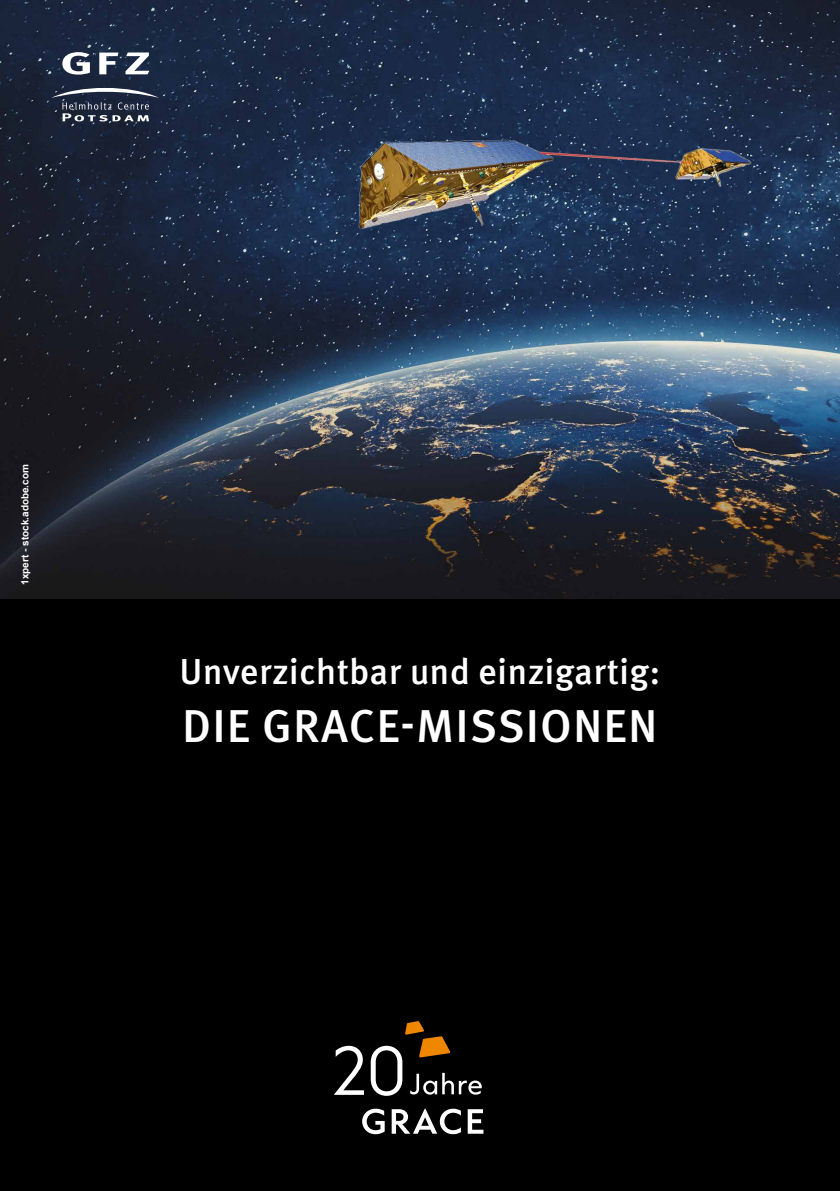
<style>
.page{position:relative;width:840px;height:1191px;background:#fff}
.page>*{position:absolute;margin:0;border:0;box-sizing:border-box;transform-origin:0 0}
.t1{font:500 46px "Meta Pro";letter-spacing:.025em;color:#fff}
.t2{font:500 36px "Meta Pro";letter-spacing:.005em;color:#fff}
.t3{font:700 10px "Arial";color:#fff}
</style>
<div class="page">
<div style="left:0;top:0;width:839px;height:1191px;background:#000"></div>
<img style="left:0;top:0;width:839px;height:598px">
<svg style="left:62px;top:52px;width:28px;height:23px"></svg>
<svg style="left:99px;top:53px;width:19px;height:21px"></svg>
<svg style="left:125px;top:52px;width:24px;height:22px"></svg>
<svg style="left:51px;top:85px;width:108px;height:36px;background:#414a5c"></svg>
<svg style="left:362px;top:1108px;width:22px;height:26px"></svg>
<svg style="left:391px;top:1108px;width:69px;height:26px"></svg>
<svg style="left:467px;top:1109px;width:16px;height:24px"></svg>
<svg style="left:334px;top:1045px;width:30px;height:49px"></svg>
<svg style="left:370px;top:1021px;width:111px;height:74px"></svg>
<p class="t3" style="left:18px;top:585px;width:122px;rotate:-90deg">1xpert - stock.adobe.com</p>
<p class="t2" style="left:179px;top:643px;width:482px">Unverzichtbar und einzigartig:</p>
<p class="t1" style="left:182px;top:690px;width:476px">DIE GRACE-MISSIONEN</p>
</div>
